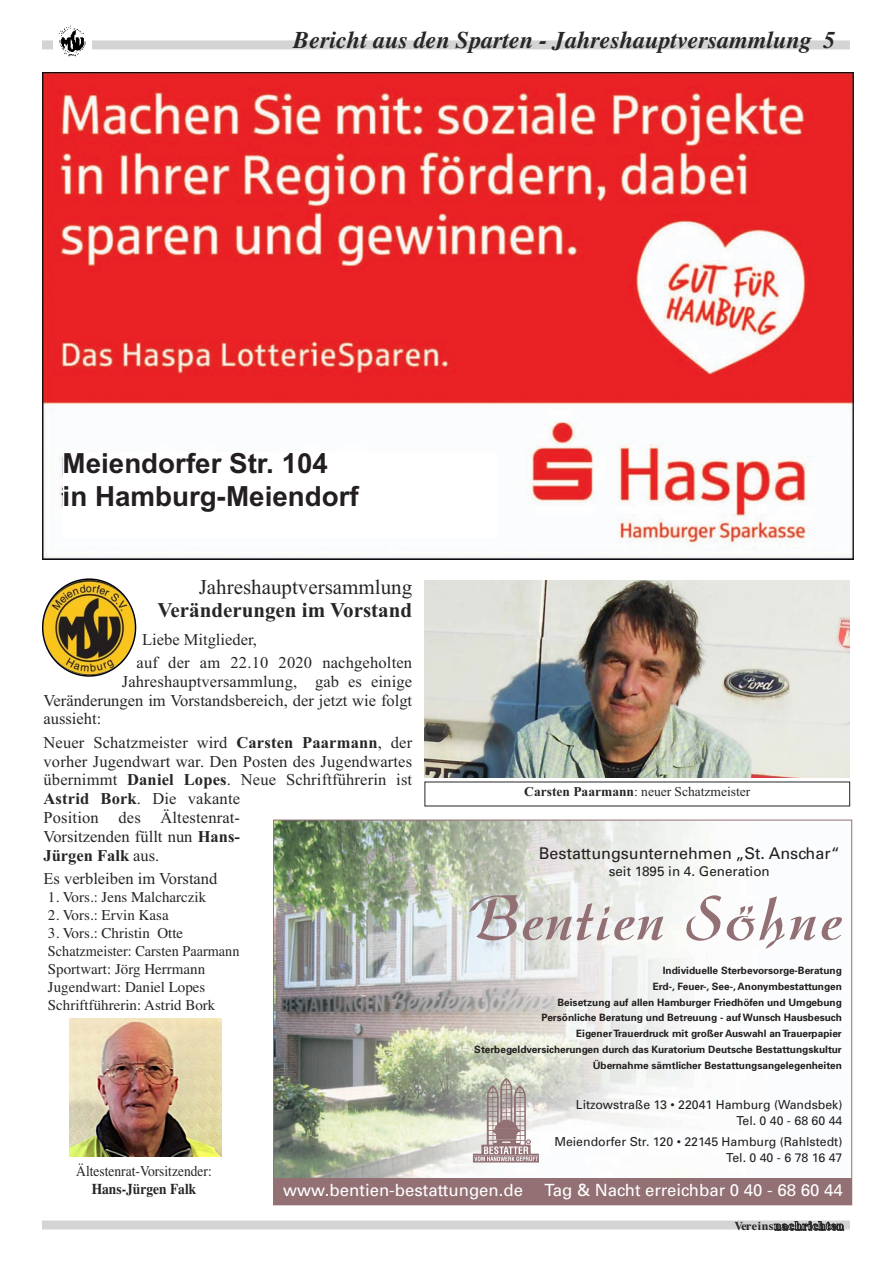
<style>
.page{position:relative;width:893px;height:1263px;background:#fff}
.page>*{position:absolute;margin:0;border:0;box-sizing:border-box;transform-origin:0 0}
.t1{font:27.75px/33.3px "Arial Bold MT+FOZEPD";color:#231f20}
.t2{font:italic 700 24px "Times";color:#272627}
.t3{font:700 21px "Times New Roman";color:#272627}
.t4{font:21px "Times New Roman";color:#272627}
.t5{font:16.8px "Univers+KDNQLH";color:#fff}
.t6{font:16.5px/18.9px "Times New Roman";letter-spacing:.01em;color:#272627}
.t7{font:16.2px "Univers+KDNQLH";color:#231f20}
.t8{font:15px/18px "Times";color:#272627}
.t9{font:15px "Times";color:#272627;scale:.9 1}
.t10{font:700 15px "Times";color:#272627;scale:.9 1}
.t11{font:13.5px "Times New Roman";color:#272627}
.t12{font:13.5px "Univers+KDNQLH";color:#231f20}
.t13{font:12.3px/15.8px "Univers+KDNQLH";color:#231f20;text-align:right}
.t14{font:700 12px "Times";letter-spacing:.05em;color:#272627}
.t15{font:10.05px/15.8px "Univers Bold+FEJDZK";color:#231f20;text-align:right}
.s1{font-weight:700}
.s2{color:#fff}
</style>
<div class="page">
<div style="left:42px;top:40px;width:808px;height:9px;background:#d4d4d4"></div>
<img style="left:54px;top:25px;width:38px;height:32px">
<div style="left:42px;top:1220px;width:808px;height:9px;background:#d4d4d4"></div>
<svg style="left:774px;top:1221px;width:70px;height:10px"></svg>
<img style="left:42px;top:73px;width:812px;height:487px">
<div style="left:63px;top:453px;width:433px;height:85px;background:#fff"></div>
<img style="left:275px;top:822px;width:515px;height:356px">
<div style="left:274px;top:1178px;width:578px;height:27px;background:#927074"></div>
<svg style="left:469px;top:895px;width:194px;height:47px"></svg>
<svg style="left:684px;top:895px;width:100px;height:54px"></svg>
<svg style="left:790px;top:916px;width:52px;height:25px"></svg>
<svg style="left:473px;top:1078px;width:66px;height:84px;background:#bfb4b1"></svg>
<img style="left:70px;top:1019px;width:152px;height:137px">
<img style="left:42px;top:578px;width:94px;height:99px">
<img style="left:425px;top:581px;width:425px;height:197px">
<h2 class="t2" style="left:293px;top:26px;width:544px">Bericht aus den Sparten - Jahreshauptversammlung 5</h2>
<h1 class="t1" style="left:63px;top:446px;width:298px">Meiendorfer Str. 104 in Hamburg-Meiendorf</h1>
<p class="t4" style="left:199px;top:574px;width:215px">Jahreshauptversammlung</p>
<p class="t3" style="left:157px;top:597px;width:256px">Veränderungen im Vorstand</p>
<p class="t6" style="left:137px;top:627px;width:277px;line-height:23.1px;text-indent:6px">Liebe Mitglieder,<br>auf der am 22.10 2020 nachgeholten</p>
<p class="t6" style="left:44px;top:671px;width:370px;text-align:justify;text-indent:78px">Jahreshauptversammlung, gab es einige Veränderungen im Vorstandsbereich, der jetzt wie folgt aussieht:</p>
<p class="t6" style="left:43px;top:732px;width:370px">Neuer Schatzmeister wird <span class="s1">Carsten Paarmann</span>, der vorher Jugendwart war. Den Posten des Jugendwartes übernimmt <span class="s1">Daniel Lopes</span>. Neue Schriftführerin ist <span class="s1">Astrid Bork</span>. Die vakante<br>Position des Ältestenrat-<br>Vorsitzenden füllt nun <span class="s1">Hans-<br>Jürgen Falk</span> aus.</p>
<p class="t6" style="left:43px;top:869px;width:176px">Es verbleiben im Vorstand</p>
<p class="t8" style="left:48px;top:888px;width:160px">1. Vors.: Jens Malcharczik</p>
<p class="t8" style="left:48px;top:906px;width:122px">2. Vors.: Ervin Kasa</p>
<p class="t8" style="left:48px;top:924px;width:193px">3. Vors.: Christin Otte<br>Schatzmeister: Carsten Paarmann<br>Sportwart: Jörg Herrmann<br>Jugendwart: Daniel Lopes<br>Schriftführerin: Astrid Bork</p>
<p class="t11" style="left:524px;top:783px;width:228px"><span class="s1">Carsten Paarmann</span>: neuer Schatzmeister</p>
<p class="t7" style="left:539px;top:847px;width:302px">Bestattungsunternehmen „St. Anschar“</p>
<p class="t12" style="left:609px;top:866px;width:163px">seit 1895 in 4. Generation</p>
<p class="t15" style="left:474px;top:964px;width:369px">Individuelle Sterbevorsorge-Beratung<br>Erd-, Feuer-, See-, Anonymbestattungen<br>Beisetzung auf allen Hamburger Friedhöfen und Umgebung<br>Persönliche Beratung und Betreuung - auf Wunsch Hausbesuch<br>Eigener Trauerdruck mit großer Auswahl an Trauerpapier Sterbegeldversicherungen durch das Kuratorium Deutsche Bestattungskultur Übernahme sämtlicher Bestattungsangelegenheiten</p>
<p class="t13" style="left:576px;top:1098px;width:268px">Litzowstraße 13 • 22041 Hamburg (Wandsbek)<br>Tel. 0 40 - 68 60 44</p>
<p class="t13" style="left:554px;top:1135px;width:290px">Meiendorfer Str. 120 • 22145 Hamburg (Rahlstedt)<br>Tel. 0 40 - 6 78 16 47</p>
<p class="t5" style="left:283px;top:1184px;width:241px">www.bentien-bestattungen.de</p>
<p class="t5" style="left:544px;top:1184px;width:300px">Tag &amp; Nacht erreichbar 0 40 - 68 60 44</p>
<p class="t9" style="left:76px;top:1162px;width:152px">Ältestenrat-Vorsitzender:</p>
<p class="t10" style="left:92px;top:1180px;width:118px">Hans-Jürgen Falk</p>
<p class="t14" style="left:734px;top:1218px;width:111px">Vereinsn<span class="s2">ac</span>h<span class="s2">ric</span>h<span class="s2">te</span>n</p>
</div>
